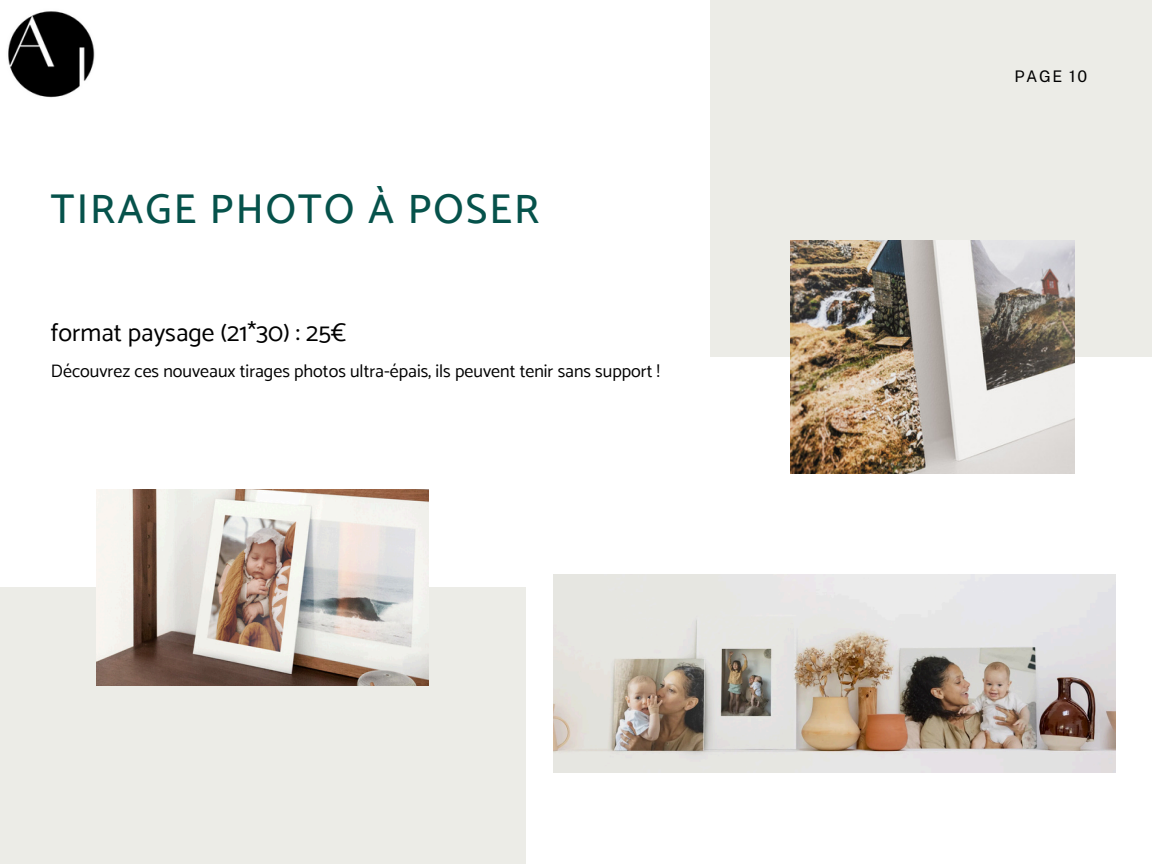
<style>
.page{position:relative;width:1152px;height:864px;background:#fff}
.page>*{position:absolute;margin:0;border:0;box-sizing:border-box;transform-origin:0 0}
.t1{font:500 41.55px "Catamaran";letter-spacing:.05em;color:#06524b}
.t2{font:25.5px "Catamaran";color:#000}
.t3{font:18px "Catamaran";color:#000}
.t4{font:16.05px "Public Sans";letter-spacing:.1em;color:#000}
</style>
<div class="page">
<div style="left:0;top:588px;width:526px;height:276px;background:#ecece7"></div>
<img style="left:97px;top:490px;width:332px;height:196px">
<div style="left:711px;top:0;width:441px;height:357px;background:#ecece7"></div>
<img style="left:791px;top:240px;width:283px;height:233px">
<img style="left:8px;top:11px;width:87px;height:87px">
<img style="left:553px;top:575px;width:563px;height:198px">
<p class="t1" style="left:51px;top:185px;width:490px">TIRAGE PHOTO À POSER</p>
<h2 class="t2" style="left:51px;top:317px;width:297px">format paysage (21*30) : 25€</h2>
<h2 class="t3" style="left:51px;top:360px;width:610px">Découvrez ces nouveaux tirages photos ultra-épais, ils peuvent tenir sans support !</h2>
<p class="t4" style="left:1014px;top:66px;width:74px">PAGE 10</p>
</div>
